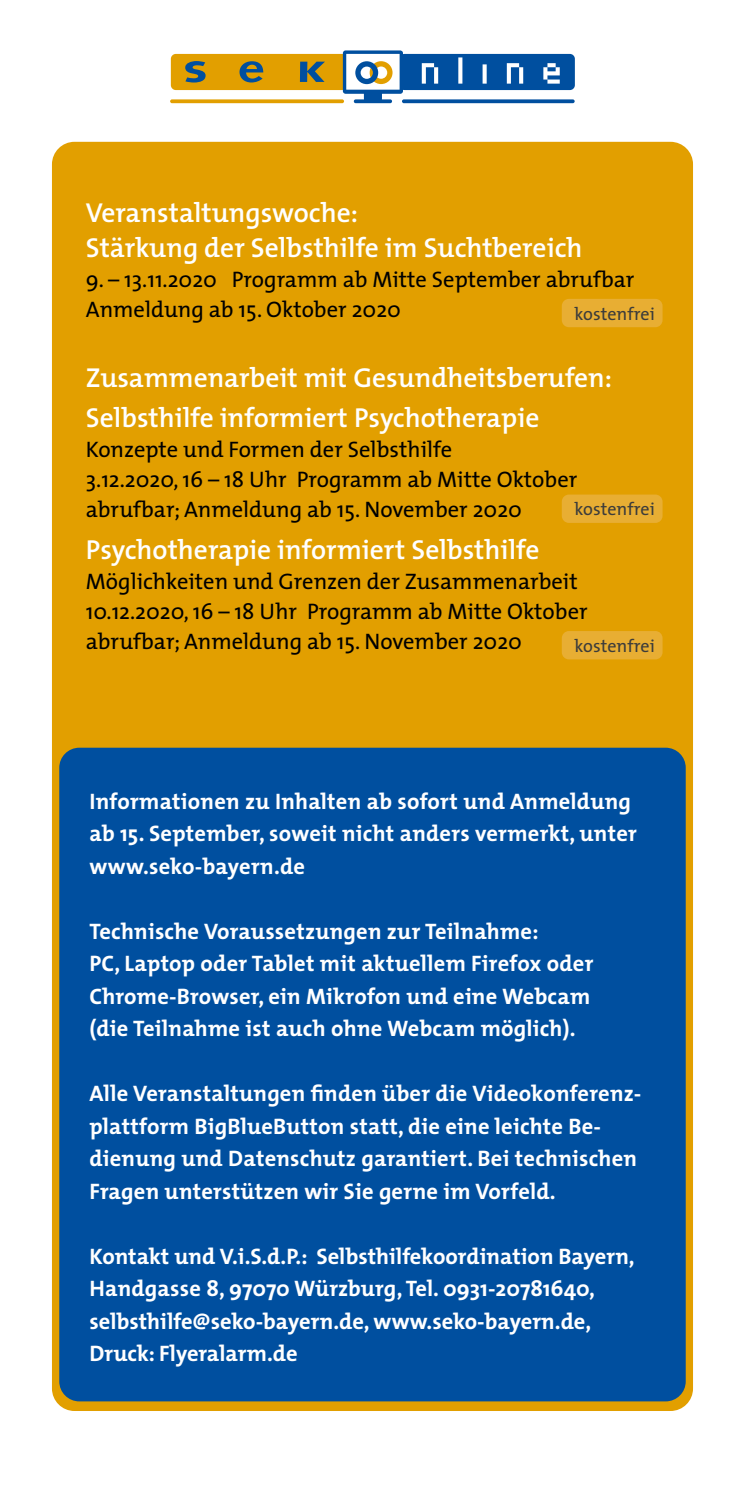
<style>
.page{position:relative;width:745px;height:1489px;background:#fff}
.page>*{position:absolute;margin:0;border:0;box-sizing:border-box;transform-origin:0 0}
.t1{font:600 27.5px/35px "The Mix";color:#fff}
.t2{font:700 22.5px/32.5px "The Mix";letter-spacing:.01em;color:#fff}
.t3{font:22.5px/30px "The Mix";color:#000}
.t4{font:18px "The Mix";color:#3c3c3b}
</style>
<div class="page">
<div style="left:53px;top:143px;width:638px;height:1266px;background:#e29f00;border-radius:21px"></div>
<div style="left:58px;top:746px;width:628px;height:656px;background:#004f9f;border-radius:21px"></div>
<div style="left:171px;top:54px;width:175px;height:36px;background:#e29f00;border-radius:5px"></div>
<div style="left:399px;top:54px;width:175px;height:36px;background:#004f9f;border-radius:5px"></div>
<svg style="left:401px;top:99px;width:173px;height:4px"></svg>
<svg style="left:170px;top:99px;width:174px;height:4px"></svg>
<svg style="left:239px;top:61px;width:24px;height:21px"></svg>
<svg style="left:185px;top:61px;width:20px;height:21px"></svg>
<svg style="left:300px;top:62px;width:25px;height:20px"></svg>
<svg style="left:421px;top:57px;width:138px;height:27px"></svg>
<svg style="left:342px;top:50px;width:61px;height:53px"></svg>
<div style="left:561px;top:299px;width:101px;height:28px;background:#e8ae33;border-radius:7px"></div>
<div style="left:561px;top:494px;width:101px;height:29px;background:#e8ae33;border-radius:7px"></div>
<div style="left:561px;top:631px;width:101px;height:28px;background:#e8ae33;border-radius:7px"></div>
<p class="t1" style="left:86px;top:194px;width:498px">Veranstaltungswoche:<br>Stärkung der Selbsthilfe im Suchtbereich</p>
<p class="t3" style="left:86px;top:263px;width:550px">9. – 13.11.2020 Programm ab Mitte September abrufbar<br>Anmeldung ab 15. Oktober 2020</p>
<p class="t4" style="left:574px;top:298px;width:82px">kostenfrei</p>
<p class="t1" style="left:86px;top:357px;width:527px;line-height:40px">Zusammenarbeit mit Gesundheitsberufen:<br>Selbsthilfe informiert Psychotherapie</p>
<p class="t3" style="left:86px;top:433px;width:492px">Konzepte und Formen der Selbsthilfe<br>3.12.2020, 16 – 18 Uhr Programm ab Mitte Oktober abrufbar; Anmeldung ab 15. November 2020</p>
<p class="t1" style="left:86px;top:532px;width:455px">Psychotherapie informiert Selbsthilfe</p>
<p class="t3" style="left:86px;top:566px;width:503px">Möglichkeiten und Grenzen der Zusammenarbeit<br>10.12.2020, 16 – 18 Uhr Programm ab Mitte Oktober abrufbar; Anmeldung ab 15. November 2020</p>
<p class="t4" style="left:574px;top:494px;width:82px">kostenfrei</p>
<p class="t4" style="left:574px;top:630px;width:82px">kostenfrei</p>
<p class="t2" style="left:89px;top:784px;width:548px">Informationen zu Inhalten ab sofort und Anmeldung ab 15. September, soweit nicht anders vermerkt, unter www.seko-bayern.de</p>
<p class="t2" style="left:89px;top:914px;width:505px">Technische Voraussetzungen zur Teilnahme:<br>PC, Laptop oder Tablet mit aktuellem Firefox oder Chrome-Browser, ein Mikrofon und eine Webcam (die Teilnahme ist auch ohne Webcam möglich).</p>
<p class="t2" style="left:89px;top:1076px;width:553px">Alle Veranstaltungen finden über die Videokonferenz&shy;plattform BigBlueButton statt, die eine leichte Be&shy;dienung und Datenschutz garantiert. Bei technischen Fragen unterstützen wir Sie gerne im Vorfeld.</p>
<p class="t2" style="left:89px;top:1239px;width:546px">Kontakt und V.i.S.d.P.: Selbsthilfekoordination Bayern, Handgasse 8, 97070 Würzburg, Tel. 0931-20781640, selbsthilfe@seko-bayern.de, www.seko-bayern.de, Druck: Flyeralarm.de</p>
</div>
